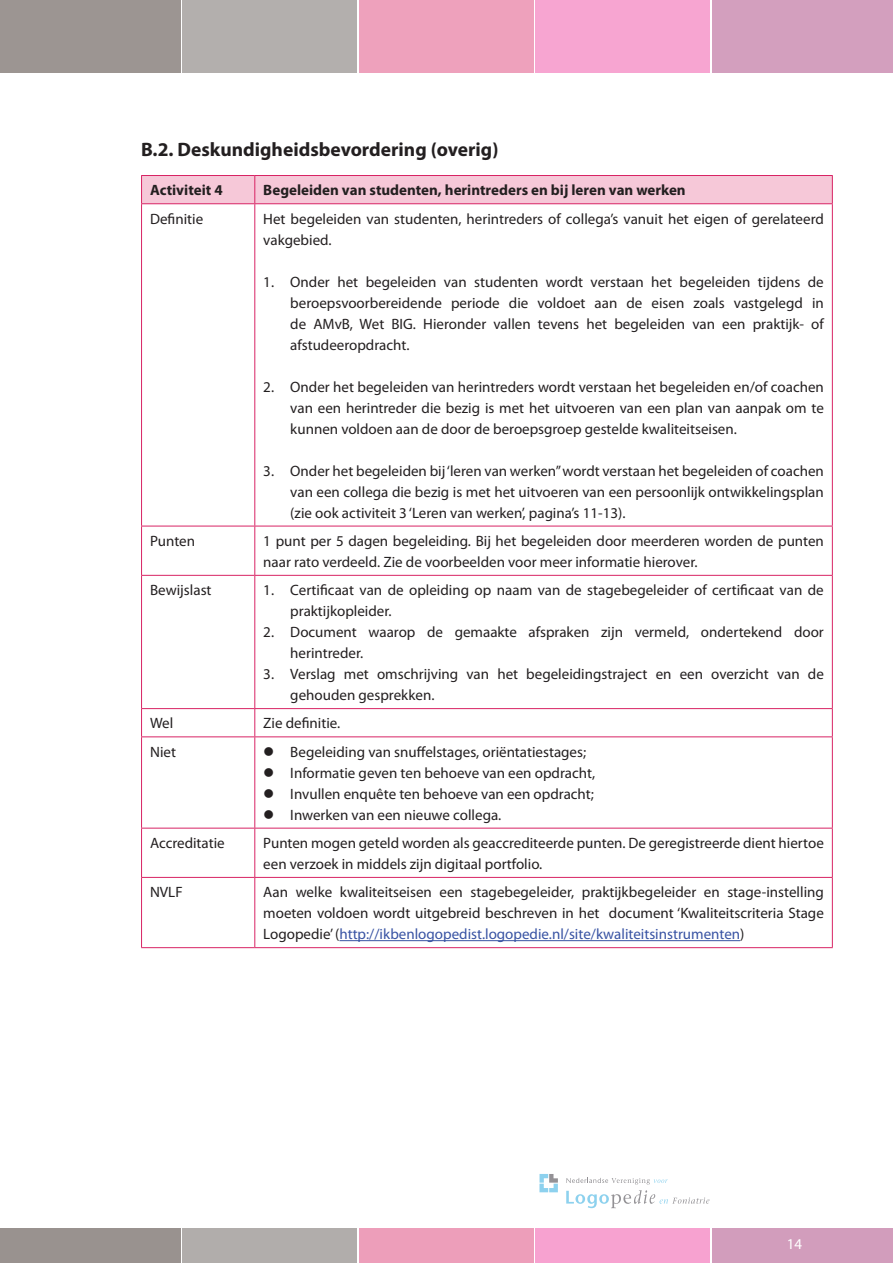
<style>
.page{position:relative;width:893px;height:1263px;background:#fff}
.page>*{position:absolute;margin:0;border:0;box-sizing:border-box;transform-origin:0 0}
.t1{font:700 19.5px "Myriad Pro";color:#231f20}
.t2{font:15px/21px "Myriad Pro";color:#231f20}
.t3{font:700 15px "Myriad Pro";color:#231f20}
.t4{font:15px "Myriad Pro";color:#fff}
.s1{color:#3853a3}
</style>
<div class="page">
<div style="left:0;top:0;width:180px;height:72px;background:#9c9592"></div>
<div style="left:182px;top:0;width:175px;height:72px;background:#b3afad"></div>
<div style="left:359px;top:0;width:174px;height:72px;background:#eea1bc"></div>
<div style="left:536px;top:0;width:174px;height:72px;background:#f7a5d1"></div>
<div style="left:712px;top:0;width:181px;height:72px;background:#d39fbe"></div>
<div style="left:0;top:1229px;width:180px;height:34px;background:#99928f"></div>
<div style="left:182px;top:1229px;width:175px;height:34px;background:#b1adab"></div>
<div style="left:359px;top:1229px;width:174px;height:34px;background:#ed9eba"></div>
<div style="left:536px;top:1229px;width:174px;height:34px;background:#f7a2d0"></div>
<div style="left:712px;top:1229px;width:181px;height:34px;background:#d29dbc"></div>
<svg style="left:566px;top:1178px;width:143px;height:30px"></svg>
<svg style="left:539px;top:1174px;width:19px;height:18px"></svg>
<hr style="left:892px;top:0;width:1px;height:72px;background:#190801">
<hr style="left:892px;top:1229px;width:1px;height:34px;background:#190801">
<div style="left:141px;top:175px;width:692px;height:28px;background:#f6c8d8"></div>
<hr style="left:141px;top:203px;width:114px;height:1px;background:#d82464">
<hr style="left:141px;top:204px;width:1px;height:322px;background:#d82464">
<hr style="left:255px;top:203px;width:578px;height:1px;background:#d82464">
<hr style="left:254px;top:204px;width:1px;height:322px;background:#d82464">
<hr style="left:832px;top:204px;width:1px;height:322px;background:#d82464">
<hr style="left:141px;top:526px;width:114px;height:1px;background:#d82464">
<hr style="left:141px;top:526px;width:1px;height:49px;background:#d82464">
<hr style="left:255px;top:526px;width:578px;height:1px;background:#d82464">
<hr style="left:254px;top:526px;width:1px;height:49px;background:#d82464">
<hr style="left:832px;top:526px;width:1px;height:49px;background:#d82464">
<hr style="left:141px;top:575px;width:114px;height:1px;background:#d82464">
<hr style="left:141px;top:576px;width:1px;height:132px;background:#d82464">
<hr style="left:255px;top:575px;width:578px;height:1px;background:#d82464">
<hr style="left:254px;top:576px;width:1px;height:132px;background:#d82464">
<hr style="left:832px;top:576px;width:1px;height:132px;background:#d82464">
<hr style="left:141px;top:708px;width:114px;height:1px;background:#d82464">
<svg style="left:141px;top:709px;width:1px;height:27px"></svg>
<hr style="left:255px;top:708px;width:578px;height:1px;background:#d82464">
<svg style="left:254px;top:709px;width:1px;height:27px"></svg>
<svg style="left:832px;top:709px;width:1px;height:27px"></svg>
<hr style="left:141px;top:736px;width:114px;height:1px;background:#d82464">
<hr style="left:141px;top:737px;width:1px;height:91px;background:#d82464">
<hr style="left:255px;top:736px;width:578px;height:1px;background:#d82464">
<hr style="left:254px;top:737px;width:1px;height:91px;background:#d82464">
<hr style="left:832px;top:737px;width:1px;height:91px;background:#d82464">
<hr style="left:141px;top:828px;width:114px;height:1px;background:#d82464">
<hr style="left:141px;top:828px;width:1px;height:49px;background:#d82464">
<hr style="left:255px;top:828px;width:578px;height:1px;background:#d82464">
<hr style="left:254px;top:828px;width:1px;height:49px;background:#d82464">
<hr style="left:832px;top:828px;width:1px;height:49px;background:#d82464">
<hr style="left:141px;top:877px;width:114px;height:1px;background:#d82464">
<hr style="left:141px;top:878px;width:1px;height:69px;background:#d82464">
<hr style="left:255px;top:877px;width:578px;height:1px;background:#d82464">
<hr style="left:254px;top:878px;width:1px;height:69px;background:#d82464">
<hr style="left:832px;top:878px;width:1px;height:69px;background:#d82464">
<hr style="left:141px;top:947px;width:114px;height:1px;background:#d82464">
<hr style="left:255px;top:947px;width:578px;height:1px;background:#d82464">
<hr style="left:339px;top:940px;width:401px;height:1px;background:#3853a3">
<h1 class="t1" style="left:141px;top:137px;width:359px">B.2. Deskundigheidsbevordering (overig)</h1>
<p class="t3" style="left:150px;top:180px;width:74px">Activiteit 4</p>
<p class="t3" style="left:263px;top:180px;width:424px">Begeleiden van studenten, herintreders en bij leren van werken</p>
<p class="t2" style="left:150px;top:208px;width:55px">Definitie</p>
<p class="t2" style="left:263px;top:208px;width:562px">Het begeleiden van studenten, herintreders of collega’s vanuit het eigen of gerelateerd vakgebied.</p>
<p class="t2" style="left:290px;top:271px;width:535px;text-align:justify;text-indent:-27px">1. Onder het begeleiden van studenten wordt verstaan het begeleiden tijdens de beroepsvoorbereidende periode die voldoet aan de eisen zoals vastgelegd in de AMvB, Wet BIG. Hieronder vallen tevens het begeleiden van een praktijk- of afstudeeropdracht.</p>
<p class="t2" style="left:290px;top:376px;width:535px;text-align:justify;text-indent:-27px">2. Onder het begeleiden van herintreders wordt verstaan het begeleiden en/of coachen van een herintreder die bezig is met het uitvoeren van een plan van aanpak om te kunnen voldoen aan de door de beroepsgroep gestelde kwaliteitseisen.</p>
<p class="t2" style="left:290px;top:460px;width:535px;text-align:justify;text-indent:-27px">3. Onder het begeleiden bij ‘leren van werken” wordt verstaan het begeleiden of coachen van een collega die bezig is met het uitvoeren van een persoonlijk ontwikkelingsplan (zie ook activiteit 3 ‘Leren van werken’, pagina’s 11-13).</p>
<p class="t2" style="left:150px;top:530px;width:47px">Punten</p>
<p class="t2" style="left:263px;top:530px;width:562px">1 punt per 5 dagen begeleiding. Bij het begeleiden door meerderen worden de punten naar rato verdeeld. Zie de voorbeelden voor meer informatie hierover.</p>
<p class="t2" style="left:150px;top:579px;width:63px">Bewijslast</p>
<p class="t2" style="left:290px;top:579px;width:535px;text-indent:-27px">1. Certificaat van de opleiding op naam van de stagebegeleider of certificaat van de praktijkopleider.</p>
<p class="t2" style="left:290px;top:621px;width:535px;text-indent:-27px">2. Document waarop de gemaakte afspraken zijn vermeld, ondertekend door herintreder.</p>
<p class="t2" style="left:290px;top:663px;width:535px;text-indent:-27px">3. Verslag met omschrijving van het begeleidingstraject en een overzicht van de gehouden gesprekken.</p>
<p class="t2" style="left:150px;top:713px;width:25px">Wel</p>
<p class="t2" style="left:263px;top:713px;width:79px">Zie definitie.</p>
<p class="t2" style="left:150px;top:741px;width:28px">Niet</p>
<p class="t2" style="left:290px;top:741px;width:306px">Begeleiding van snuffelstages, oriëntatiestages; Informatie geven ten behoeve van een opdracht, Invullen enquête ten behoeve van een opdracht; Inwerken van een nieuwe collega.</p>
<p class="t2" style="left:150px;top:832px;width:76px">Accreditatie</p>
<p class="t2" style="left:263px;top:832px;width:562px">Punten mogen geteld worden als geaccrediteerde punten. De geregistreerde dient hiertoe een verzoek in middels zijn digitaal portfolio.</p>
<p class="t2" style="left:150px;top:881px;width:34px">NVLF</p>
<p class="t2" style="left:263px;top:881px;width:562px;text-align:justify">Aan welke kwaliteitseisen een stagebegeleider, praktijkbegeleider en stage-instelling moeten voldoen wordt uitgebreid beschreven in het document ‘Kwaliteitscriteria Stage Logopedie’ (<span class="s1">http://ikbenlogopedist.logopedie.nl/site/kwaliteitsinstrumenten</span>)</p>
<p class="t4" style="left:787px;top:1235px;width:17px">14</p>
</div>
